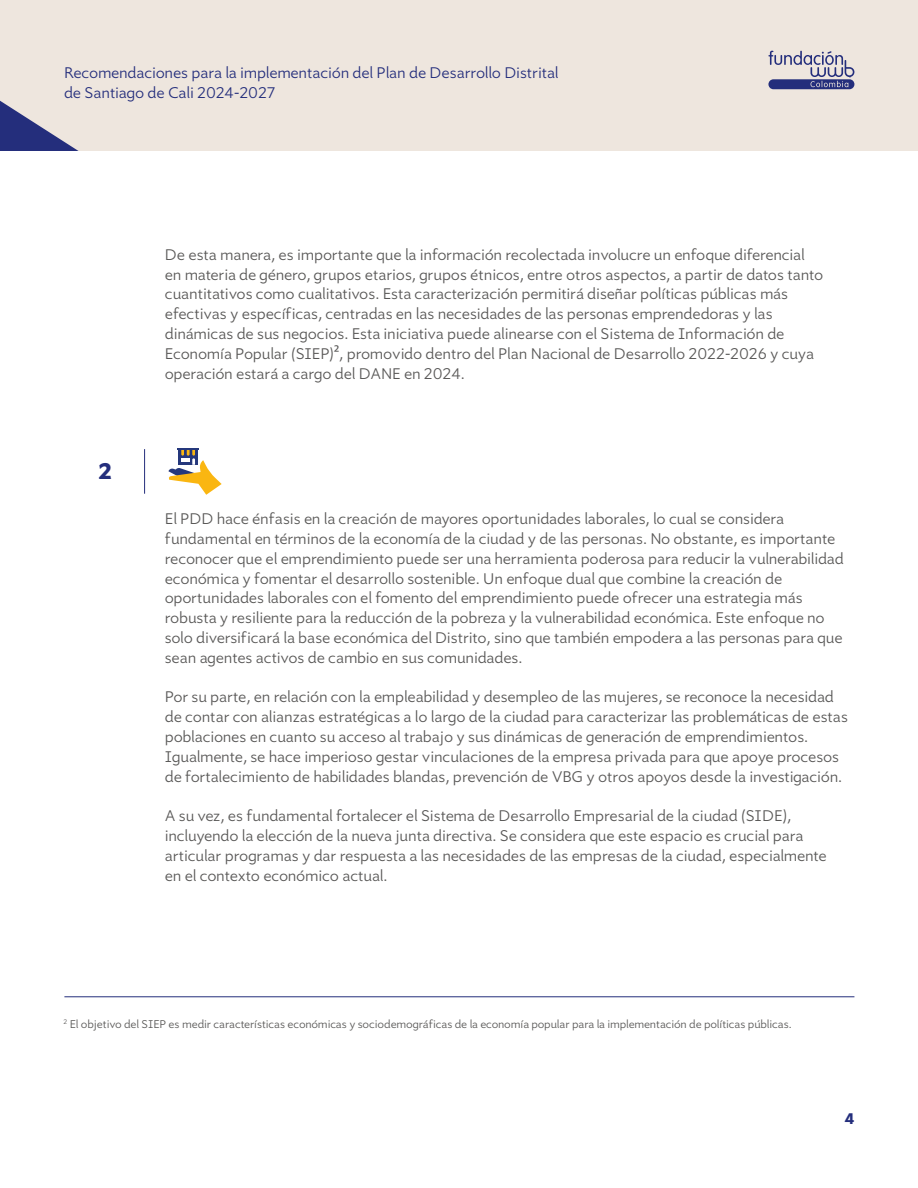
<style>
.page{position:relative;width:918px;height:1188px;background:#fff}
.page>*{position:absolute;margin:0;border:0;box-sizing:border-box;transform-origin:0 0}
.t1{font:24.15px "Juntas Sans Bold";color:#242e7c}
.t2{font:16.5px/19.8px "Juntas Sans Regular";letter-spacing:-.005em;color:#585756}
.t3{font:16.5px/19.8px "Juntas Sans Regular";letter-spacing:-.005em;color:#242e7c}
.t4{font:16.5px "Juntas Sans Bold";color:#242e7c}
.t5{font:12px "Juntas Sans Regular";letter-spacing:-.005em;color:#585756}
.s1{font-family:"Myriad Pro"}
</style>
<div class="page">
<hr style="left:64px;top:997px;width:790px;height:1px;background:#242e7c">
<hr style="left:178px;top:448px;width:21px;height:2px;background:#25387c">
<svg style="left:168px;top:450px;width:54px;height:45px"></svg>
<div style="left:0;top:0;width:918px;height:151px;background:#eee6de"></div>
<svg style="left:0;top:100px;width:79px;height:51px"></svg>
<svg style="left:768px;top:51px;width:86px;height:38px"></svg>
<hr style="left:144px;top:449px;width:1px;height:45px;background:#242e7c">
<p class="t3" style="left:64px;top:63px;width:496px">Recomendaciones para la implementación del Plan de Desarrollo Distrital de Santiago de Cali 2024-2027</p>
<h1 class="t1" style="left:98px;top:458px;width:15px">2</h1>
<p class="t2" style="left:165px;top:245px;width:660px">De esta manera, es importante que la información recolectada involucre un enfoque diferencial en materia de género, grupos etarios, grupos étnicos, entre otros aspectos, a partir de datos tanto cuantitativos como cualitativos. Esta caracterización permitirá diseñar políticas públicas más efectivas y específicas, centradas en las necesidades de las personas emprendedoras y las dinámicas de sus negocios. Esta iniciativa puede alinearse con el Sistema de Información de Economía Popular (SIEP)<span class="s1">²</span>, promovido dentro del Plan Nacional de Desarrollo 2022-2026 y cuya operación estará a cargo del DANE en 2024.</p>
<p class="t2" style="left:165px;top:509px;width:680px">El PDD hace énfasis en la creación de mayores oportunidades laborales, lo cual se considera fundamental en términos de la economía de la ciudad y de las personas. No obstante, es importante reconocer que el emprendimiento puede ser una herramienta poderosa para reducir la vulnerabilidad económica y fomentar el desarrollo sostenible. Un enfoque dual que combine la creación de oportunidades laborales con el fomento del emprendimiento puede ofrecer una estrategia más robusta y resiliente para la reducción de la pobreza y la vulnerabilidad económica. Este enfoque no solo diversificará la base económica del Distrito, sino que también empodera a las personas para que sean agentes activos de cambio en sus comunidades.</p>
<p class="t2" style="left:165px;top:687px;width:685px">Por su parte, en relación con la empleabilidad y desempleo de las mujeres, se reconoce la necesidad de contar con alianzas estratégicas a lo largo de la ciudad para caracterizar las problemáticas de estas poblaciones en cuanto su acceso al trabajo y sus dinámicas de generación de emprendimientos.<br>Igualmente, se hace imperioso gestar vinculaciones de la empresa privada para que apoye procesos de fortalecimiento de habilidades blandas, prevención de VBG y otros apoyos desde la investigación.</p>
<p class="t2" style="left:165px;top:806px;width:664px">A su vez, es fundamental fortalecer el Sistema de Desarrollo Empresarial de la ciudad (SIDE), incluyendo la elección de la nueva junta directiva. Se considera que este espacio es crucial para articular programas y dar respuesta a las necesidades de las empresas de la ciudad, especialmente en el contexto económico actual.</p>
<p class="t5" style="left:64px;top:1018px;width:730px"><sup>2</sup> El objetivo del SIEP es medir características económicas y sociodemográficas de la economía popular para la implementación de políticas públicas.</p>
<p class="t4" style="left:844px;top:1110px;width:11px">4</p>
</div>
